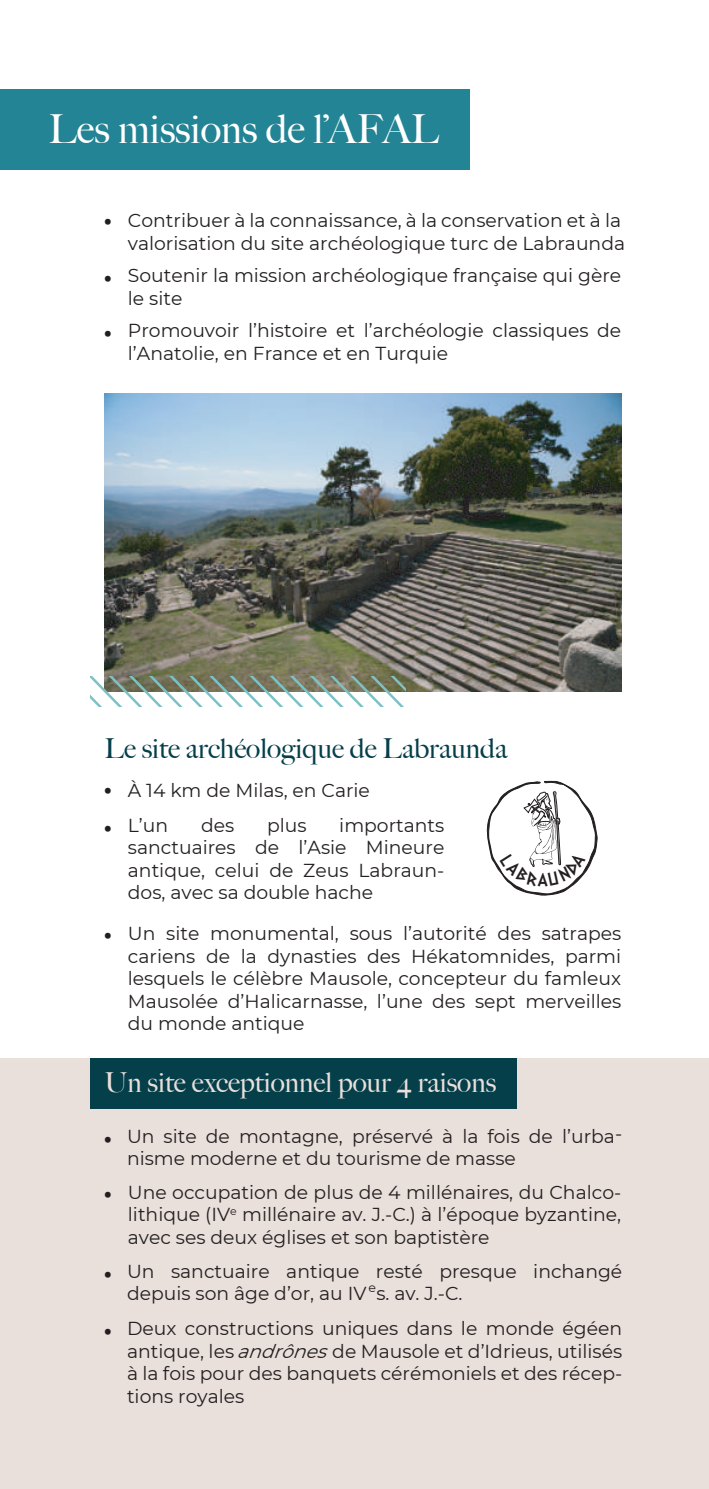
<style>
.page{position:relative;width:709px;height:1489px;background:#fff}
.page>*{position:absolute;margin:0;border:0;box-sizing:border-box;transform-origin:0 0}
.t1{font:500 40px "Big Caslon";color:#fff}
.t2{font:500 27.5px "Big Caslon";color:#053f4a}
.t3{font:500 27.5px "Big Caslon";color:#e9dfdb}
.t4{font:18.75px/22.5px "Montserrat";color:#231f20}
.t5{font:900 18.75px/37.5px "Montserrat";color:#231f20}
.t6{font:700 15.75px "Dalek Pinpoint";color:#231f20}
.t7{font:12.5px "Montserrat";color:#231f20}
.s1{font-style:italic}
</style>
<div class="page">
<div style="left:0;top:1057px;width:709px;height:431px;background:#e9dfdb"></div>
<div style="left:0;top:89px;width:469px;height:80px;background:#238495"></div>
<img style="left:104px;top:393px;width:517px;height:298px">
<svg style="left:91px;top:676px;width:314px;height:31px"></svg>
<div style="left:90px;top:1057px;width:426px;height:50px;background:#053f4a"></div>
<svg style="left:486px;top:780px;width:111px;height:115px"></svg>
<h1 class="t1" style="left:49px;top:96px;width:392px">Les missions de l’AFAL</h1>
<p class="t5" style="left:104px;top:202px;width:8px">•</p>
<p class="t5" style="left:104px;top:259px;width:8px">•</p>
<p class="t5" style="left:104px;top:314px;width:8px">•</p>
<p class="t4" style="left:128px;top:209px;width:498px">Contribuer à la connaissance, à la conservation et à la valorisation du site archéologique turc de Labraunda</p>
<p class="t4" style="left:128px;top:264px;width:495px">Soutenir la mission archéologique française qui gère le site</p>
<p class="t4" style="left:128px;top:318px;width:495px">Promouvoir l’histoire et l’archéologie classiques de l’Anatolie, en France et en Turquie</p>
<h2 class="t2" style="left:104px;top:726px;width:404px">Le site archéologique de Labraunda</h2>
<p class="t5" style="left:104px;top:771px;width:8px">• •</p>
<p class="t4" style="left:128px;top:772px;width:243px;line-height:34.8px">À 14 km de Milas, en Carie<br>L’un</p>
<p class="t4" style="left:128px;top:813px;width:318px;text-align:justify;text-indent:211px">importants sanctuaires de l’Asie Mineure antique, celui de Zeus Labraun&shy;dos, avec sa double hache</p>
<p class="t4" style="left:128px;top:921px;width:495px;text-align:justify">Un site monumental, sous l’autorité des satrapes cariens de la dynasties des Hékatomnides, parmi lesquels le célèbre Mausole, concepteur du famleux Mausolée d’Halicarnasse, l’une des sept merveilles du monde antique</p>
<p class="t4" style="left:201px;top:813px;width:35px">des</p>
<p class="t4" style="left:267px;top:813px;width:41px">plus</p>
<p class="t6" style="left:537px;top:871px;width:12px">A</p>
<p class="t5" style="left:104px;top:916px;width:8px">•</p>
<h2 class="t3" style="left:104px;top:1059px;width:393px">Un site exceptionnel pour 4 raisons</h2>
<p class="t5" style="left:104px;top:1120px;width:8px">•</p>
<p class="t5" style="left:104px;top:1175px;width:8px">•</p>
<p class="t5" style="left:104px;top:1254px;width:8px">•</p>
<p class="t5" style="left:104px;top:1312px;width:8px">•</p>
<p class="t4" style="left:127px;top:1124px;width:496px">Un site de montagne, préservé à la fois de l’urba&shy;nisme moderne et du tourisme de masse</p>
<p class="t4" style="left:128px;top:1180px;width:495px;text-align:justify">Une occupation de plus de 4 millénaires, du Chalco&shy;lithique (IV<sup>e</sup> millénaire av. J.-C.) à l’époque byzantine, avec ses deux églises et son baptistère</p>
<p class="t4" style="left:127px;top:1258px;width:497px">Un sanctuaire antique resté presque inchangé depuis son âge d’or, au IV s. av. J.-C.</p>
<p class="t7" style="left:368px;top:1278px;width:9px">e</p>
<p class="t4" style="left:127px;top:1316px;width:497px;text-align:justify">Deux constructions uniques dans le monde égéen antique, les<span class="s1">andrônes</span>de Mausole et d’Idrieus, utilisés à la fois pour des banquets cérémoniels et des récep&shy;tions royales</p>
</div>
